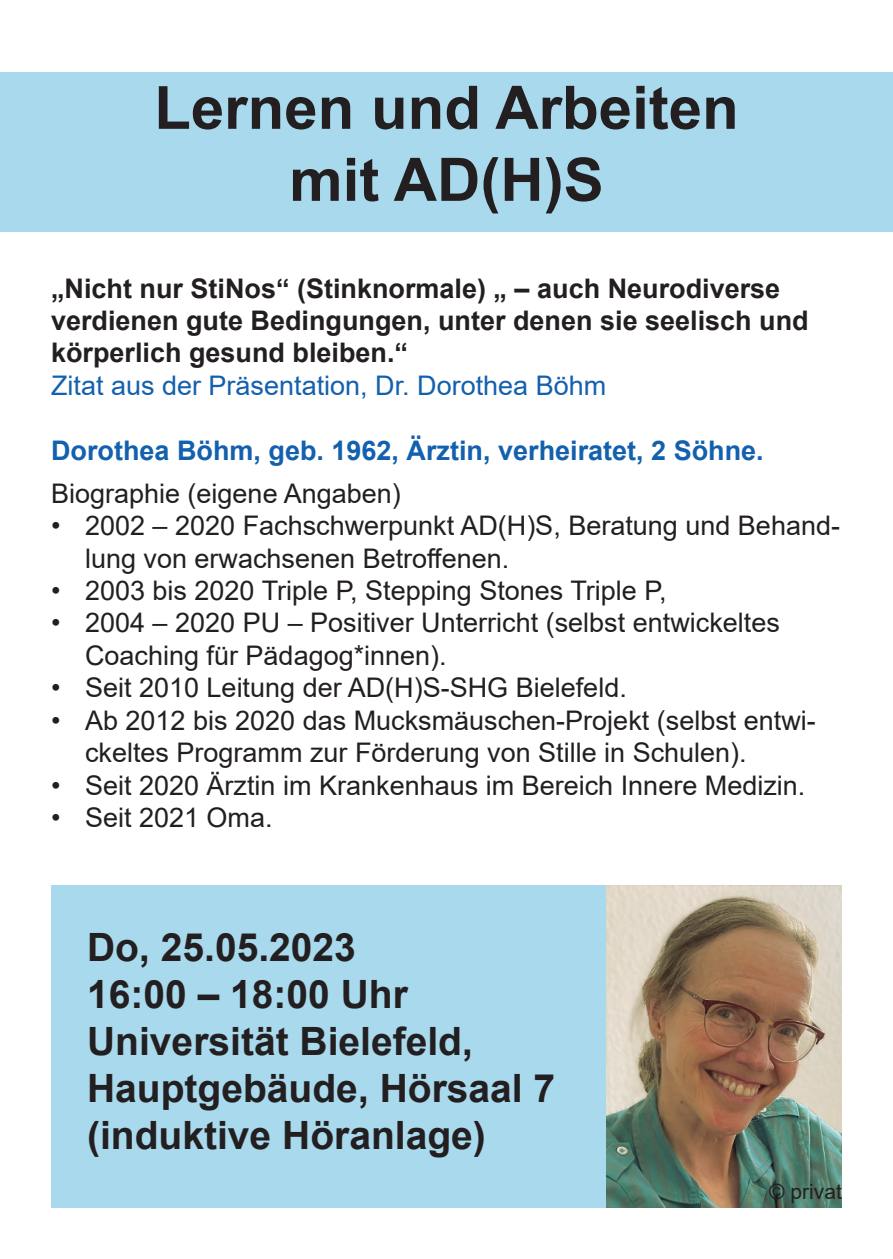
<style>
.page{position:relative;width:893px;height:1259px;background:#fff}
.page>*{position:absolute;margin:0;border:0;box-sizing:border-box;transform-origin:0 0}
.t1{font:700 60px "Arial";color:#231f20}
.t2{font:700 39px "Arial";color:#231f20}
.Absatzformat_1{font:27px/32.4px "Arial";color:#231f20}
.t3{font:700 27px/32.4px "Arial";color:#231f20}
.Absatzformat_1-2{font:700 27px "Arial";color:#1360ae}
.t4{font:27px "Arial";color:#1360ae}
.t5{font:21px "Arial";color:#231f20}
</style>
<div class="page">
<div style="left:51px;top:885px;width:555px;height:322px;background:#a8d9ec"></div>
<div style="left:0;top:72px;width:893px;height:159px;background:#a8d9ec"></div>
<img style="left:606px;top:885px;width:236px;height:323px">
<p class="t1" style="left:154px;top:65px;width:586px">Lernen und Arbeiten</p>
<p class="t1" style="left:289px;top:137px;width:316px">mit AD(H)S</p>
<p class="t3" style="left:51px;top:272px;width:759px">„Nicht nur StiNos“ (Stinknormale) „ – auch Neurodiverse verdienen gute Bedingungen, unter denen sie seelisch und körperlich gesund bleiben.“</p>
<p class="t4" style="left:51px;top:367px;width:557px">Zitat aus der Präsentation, Dr. Dorothea Böhm</p>
<p class="Absatzformat_1-2" style="left:51px;top:431px;width:714px">Dorothea Böhm, geb. 1962, Ärztin, verheiratet, 2 Söhne.</p>
<p class="Absatzformat_1" style="left:51px;top:477px;width:351px">Biographie (eigene Angaben)</p>
<p class="Absatzformat_1" style="left:85px;top:509px;width:756px;text-indent:-34px">• 2002 – 2020 Fachschwerpunkt AD(H)S, Beratung und Behand&shy;lung von erwachsenen Betroffenen.</p>
<p class="Absatzformat_1" style="left:51px;top:574px;width:617px">• 2003 bis 2020 Triple P, Stepping Stones Triple P,</p>
<p class="Absatzformat_1" style="left:85px;top:606px;width:696px;text-indent:-34px">• 2004 – 2020 PU – Positiver Unterricht (selbst entwickeltes<br>Coaching für Pädagog*innen).</p>
<p class="Absatzformat_1" style="left:51px;top:671px;width:577px">• Seit 2010 Leitung der AD(H)S-SHG Bielefeld.</p>
<p class="Absatzformat_1" style="left:85px;top:704px;width:732px;text-indent:-34px">• Ab 2012 bis 2020 das Mucksmäuschen-Projekt (selbst entwi&shy;ckeltes Programm zur Förderung von Stille in Schulen).</p>
<p class="Absatzformat_1" style="left:51px;top:768px;width:756px">• Seit 2020 Ärztin im Krankenhaus im Bereich Innere Medizin.</p>
<p class="Absatzformat_1" style="left:51px;top:801px;width:223px">• Seit 2021 Oma.</p>
<p class="t2" style="left:87px;top:920px;width:270px">Do, 25.05.2023</p>
<p class="t2" style="left:87px;top:967px;width:322px">16:00 – 18:00 Uhr</p>
<p class="t2" style="left:87px;top:1013px;width:387px">Universität Bielefeld,</p>
<p class="t2" style="left:87px;top:1060px;width:470px">Hauptgebäude, Hörsaal 7</p>
<p class="t2" style="left:87px;top:1107px;width:400px">(induktive Höranlage)</p>
<p class="t5" style="left:769px;top:1176px;width:74px">© privat</p>
</div>
